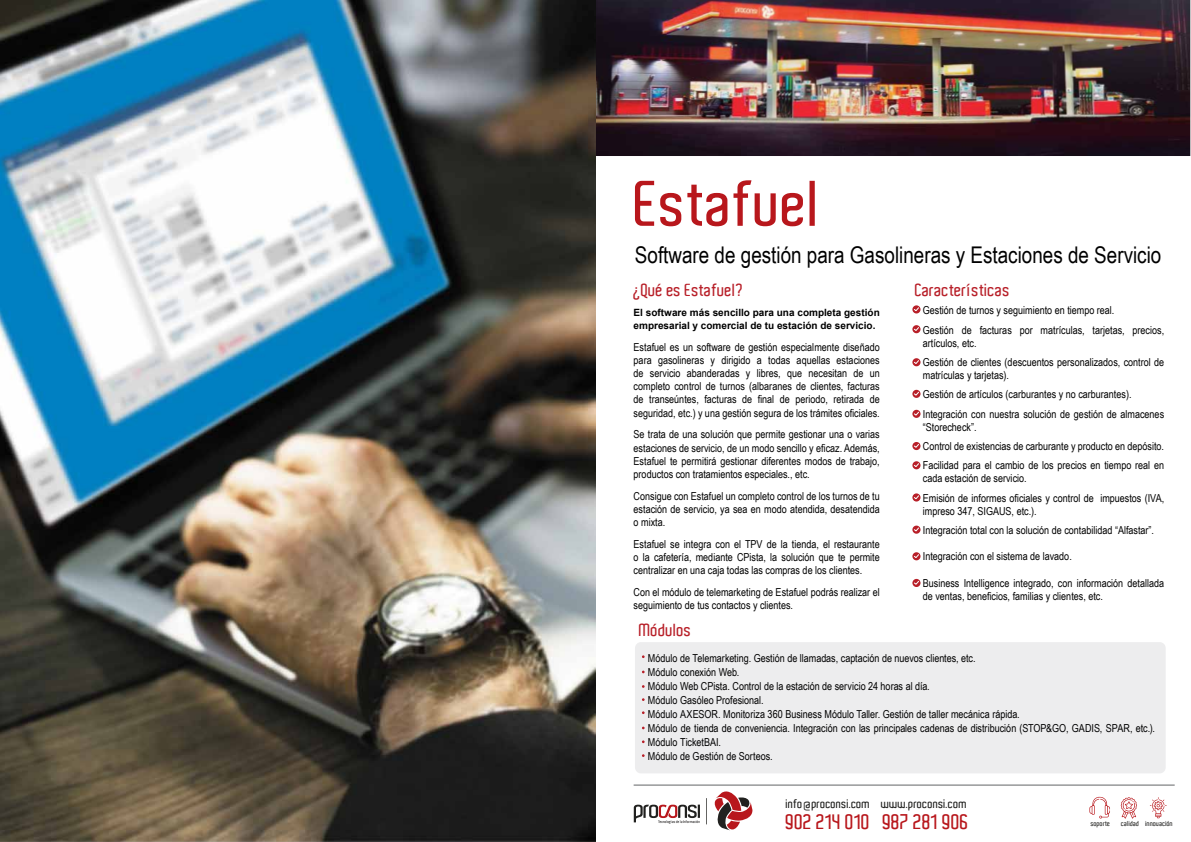
<style>
.page{position:relative;width:1191px;height:842px;background:#fff}
.page>*{position:absolute;margin:0;border:0;box-sizing:border-box;transform-origin:0 0}
.t1{font:600 62px "Aldo";color:#b8171c}
.t2{font:23px "Arial Narrow";color:#000}
.t3{font:600 20.3px "Aldo";color:#b8171c}
.t4{font:600 17px "Aldo";color:#b82029}
.t5{font:600 12px "Aldo";color:#21211f}
.t6{font:11px/13.2px "Arial Narrow";color:#000}
.t7{font:700 10px/13.2px "Arial";color:#000}
.t8{font:600 7px "Aldo";color:#21211f}
.t9{font:600 3.9px "Aldo";color:#211f1f}
</style>
<div class="page">
<div style="left:635px;top:642px;width:530px;height:131px;background:#ededee;border-radius:6px"></div>
<svg style="left:634px;top:805px;width:66px;height:17px"></svg>
<svg style="left:706px;top:798px;width:1px;height:26px"></svg>
<svg style="left:714px;top:791px;width:38px;height:39px"></svg>
<hr style="left:633px;top:785px;width:541px;height:1px;background:#636466">
<svg style="left:1149px;top:797px;width:17px;height:21px"></svg>
<svg style="left:1120px;top:797px;width:17px;height:22px"></svg>
<svg style="left:1089px;top:797px;width:21px;height:22px"></svg>
<img style="left:595px;top:0;width:595px;height:156px">
<img style="left:0;top:0;width:595px;height:842px">
<svg style="left:912px;top:305px;width:8px;height:8px"></svg>
<svg style="left:913px;top:307px;width:6px;height:5px"></svg>
<svg style="left:912px;top:325px;width:8px;height:8px"></svg>
<svg style="left:913px;top:326px;width:6px;height:6px"></svg>
<svg style="left:912px;top:358px;width:8px;height:8px"></svg>
<svg style="left:913px;top:359px;width:6px;height:6px"></svg>
<svg style="left:912px;top:390px;width:8px;height:8px"></svg>
<svg style="left:913px;top:391px;width:6px;height:5px"></svg>
<svg style="left:912px;top:410px;width:8px;height:8px"></svg>
<svg style="left:913px;top:411px;width:6px;height:5px"></svg>
<svg style="left:912px;top:442px;width:8px;height:8px"></svg>
<svg style="left:913px;top:443px;width:6px;height:5px"></svg>
<svg style="left:912px;top:461px;width:8px;height:8px"></svg>
<svg style="left:913px;top:462px;width:6px;height:6px"></svg>
<svg style="left:912px;top:493px;width:8px;height:8px"></svg>
<svg style="left:913px;top:495px;width:6px;height:5px"></svg>
<svg style="left:912px;top:526px;width:8px;height:8px"></svg>
<svg style="left:913px;top:527px;width:6px;height:5px"></svg>
<svg style="left:912px;top:552px;width:8px;height:8px"></svg>
<svg style="left:913px;top:553px;width:6px;height:6px"></svg>
<svg style="left:912px;top:579px;width:8px;height:8px"></svg>
<svg style="left:913px;top:580px;width:6px;height:5px"></svg>
<h1 class="t1" style="left:635px;top:169px;width:187px">Estafuel</h1>
<h2 class="t2" style="left:635px;top:238px;width:528px">Software de gestión para Gasolineras y Estaciones de Servicio</h2>
<h3 class="t4" style="left:633px;top:281px;width:111px">¿Qué es Estafuel?</h3>
<h3 class="t4" style="left:915px;top:281px;width:96px">Características</h3>
<p class="t7" style="left:633px;top:306px;width:248px">El software más sencillo para una completa gestión empresarial y comercial de tu estación de servicio.</p>
<p class="t6" style="left:633px;top:340px;width:248px;text-align:justify">Estafuel es un software de gestión especialmente diseñado para gasolineras y dirigido a todas aquellas estaciones de servicio abanderadas y libres, que necesitan de un completo control de turnos (albaranes de clientes, facturas de transeúntes, facturas de final de periodo, retirada de seguridad, etc.) y una gestión segura de los trámites oficiales.</p>
<p class="t6" style="left:633px;top:427px;width:248px;text-align:justify">Se trata de una solución que permite gestionar una o varias estaciones de servicio, de un modo sencillo y eficaz. Además, Estafuel te permitirá gestionar diferentes modos de trabajo, productos con tratamientos especiales., etc.</p>
<p class="t6" style="left:633px;top:489px;width:248px;text-align:justify">Consigue con Estafuel un completo control de los turnos de tu estación de servicio, ya sea en modo atendida, desatendida o mixta.</p>
<p class="t6" style="left:633px;top:537px;width:248px;text-align:justify">Estafuel se integra con el TPV de la tienda, el restaurante o la cafetería, mediante CPista, la solución que te permite centralizar en una caja todas las compras de los clientes.</p>
<p class="t6" style="left:633px;top:585px;width:248px">Con el módulo de telemarketing de Estafuel podrás realizar el seguimiento de tus contactos y clientes.</p>
<h3 class="t4" style="left:639px;top:620px;width:54px">Módulos</h3>
<p class="t6" style="left:923px;top:300px;width:243px;line-height:19.2px">Gestión de turnos y seguimiento en tiempo real.<br>Gestión de facturas por matrículas, tarjetas, precios,</p>
<p class="t6" style="left:923px;top:333px;width:243px;line-height:19.2px">artículos, etc.<br>Gestión de clientes (descuentos personalizados, control de</p>
<p class="t6" style="left:923px;top:365px;width:243px;line-height:19.2px">matrículas y tarjetas).<br>Gestión de artículos (carburantes y no carburantes).<br>Integración con nuestra solución de gestión de almacenes</p>
<p class="t6" style="left:923px;top:417px;width:243px;line-height:19.2px">“Storecheck”.<br>Control de existencias de carburante y producto en depósito.<br>Facilidad para el cambio de los precios en tiempo real en</p>
<p class="t6" style="left:923px;top:468px;width:243px;line-height:19.2px">cada estación de servicio.<br>Emisión de informes oficiales y control de impuestos (IVA,</p>
<p class="t6" style="left:923px;top:501px;width:233px;line-height:19.2px">impreso 347, SIGAUS, etc.).<br>Integración total con la solución de contabilidad “Alfastar”.</p>
<p class="t6" style="left:923px;top:549px;width:150px">Integración con el sistema de lavado.</p>
<p class="t6" style="left:923px;top:576px;width:243px">Business Intelligence integrado, con información detallada de ventas, beneficios, familias y clientes, etc.</p>
<p class="t6" style="left:648px;top:650px;width:508px;line-height:14px">Módulo de Telemarketing. Gestión de llamadas, captación de nuevos clientes, etc.<br>Módulo conexión Web.<br>Módulo Web CPista. Control de la estación de servicio 24 horas al día.<br>Módulo Gasóleo Profesional.<br>Módulo AXESOR. Monitoriza 360 Business Módulo Taller. Gestión de taller mecánica rápida.<br>Módulo de tienda de conveniencia. Integración con las principales cadenas de distribución (STOP&amp;GO, GADIS, SPAR, etc.).<br>Módulo TicketBAI.<br>Módulo de Gestión de Sorteos.</p>
<p class="t9" style="left:658px;top:819px;width:43px">Tecnologías de la Información</p>
<p class="t5" style="left:786px;top:797px;width:86px">info@proconsi.com</p>
<h3 class="t3" style="left:786px;top:810px;width:185px">902 214 010 987 281 906</h3>
<p class="t5" style="left:881px;top:797px;width:87px">www.proconsi.com</p>
<p class="t8" style="left:1090px;top:820px;width:21px">soporte</p>
<p class="t8" style="left:1121px;top:820px;width:53px">calidad innovación</p>
</div>
